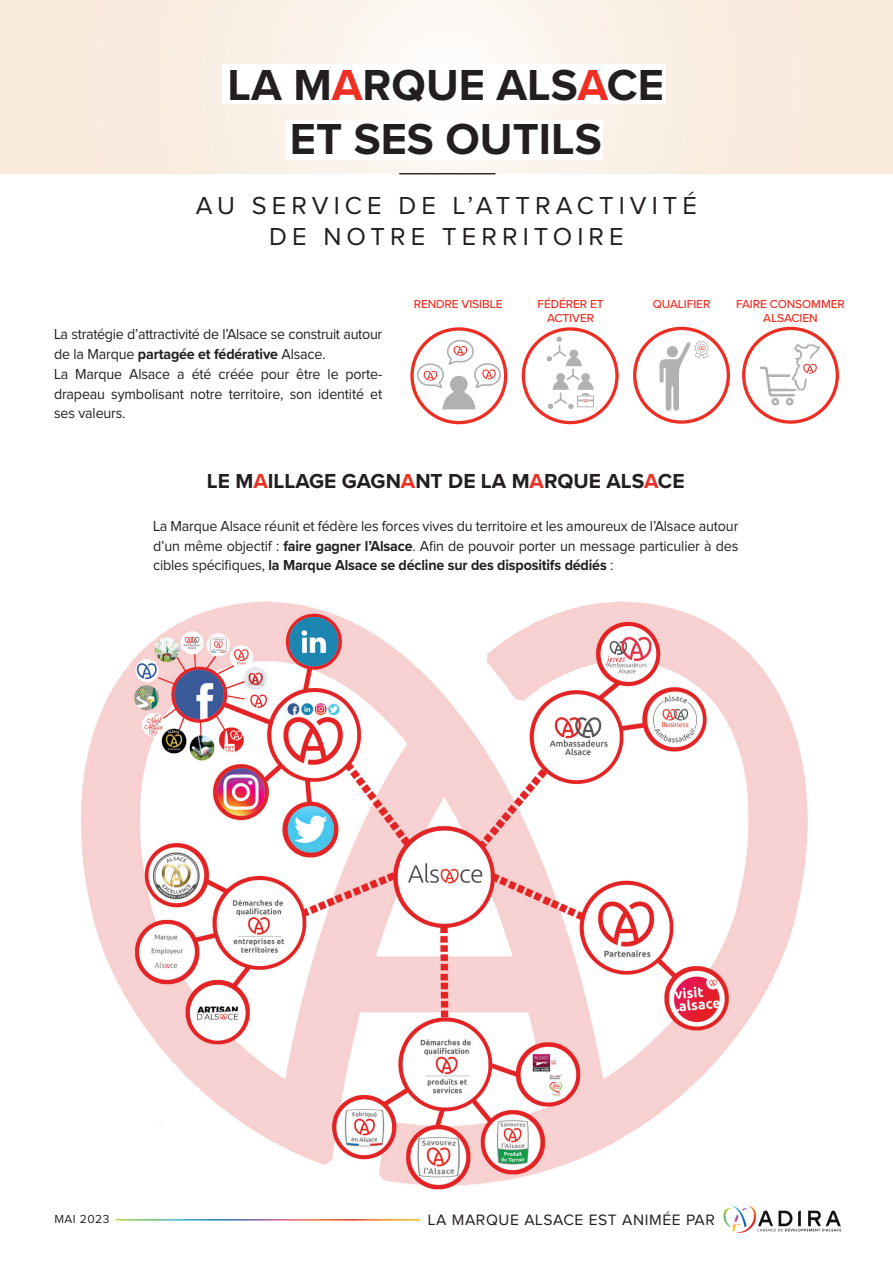
<style>
.page{position:relative;width:893px;height:1263px;background:#fff}
.page>*{position:absolute;margin:0;border:0;box-sizing:border-box;transform-origin:0 0}
.t1{font:700 45px/54px "Proxima Nova";color:#231f20;text-align:center}
.t2{font:25.5px/30.6px "Proxima Nova";letter-spacing:.2em;color:#231f20;text-align:center}
.t3{font:700 21px "Proxima Nova";color:#231f20}
.t4{font:15.6px "Proxima Nova";letter-spacing:.04em;color:#231f20}
.t5{font:15px/19.8px "Proxima Nova";letter-spacing:-.01em;color:#231f20;scale:.95 1}
.t6{font:500 12px/14.4px "Proxima Nova";letter-spacing:-.01em;color:#ee2e22;text-align:center}
.t7{font:12px "Proxima Nova";letter-spacing:.04em;color:#231f20}
.s1{color:#ee2e22}
.s2{font-weight:700}
</style>
<div class="page">
<svg style="left:0;top:0;width:893px;height:174px;background:#f9eee3"></svg>
<img style="left:81px;top:601px;width:727px;height:589px">
<hr style="left:399px;top:173px;width:96px;height:1px;background:#231f20">
<img style="left:723px;top:1206px;width:119px;height:27px">
<div style="left:410px;top:327px;width:97px;height:97px;border:3px solid #ee2e22;border-radius:50%"></div>
<svg style="left:413px;top:337px;width:92px;height:72px"></svg>
<div style="left:522px;top:327px;width:97px;height:97px;border:3px solid #ee2e22;border-radius:50%"></div>
<svg style="left:547px;top:337px;width:47px;height:72px"></svg>
<svg style="left:659px;top:341px;width:50px;height:70px"></svg>
<div style="left:633px;top:327px;width:97px;height:97px;border:3px solid #ee2e22;border-radius:50%"></div>
<div style="left:742px;top:327px;width:97px;height:97px;border:3px solid #ee2e22;border-radius:50%"></div>
<svg style="left:759px;top:344px;width:62px;height:62px"></svg>
<div style="left:222px;top:65px;width:443px;height:39px;background:#fff"></div>
<div style="left:287px;top:120px;width:316px;height:40px;background:#fff"></div>
<h1 class="t1" style="left:228px;top:57px;width:438px">LA M<span class="s1">A</span>RQUE ALS<span class="s1">A</span>CE<br>ET SES OUTILS</h1>
<h2 class="t2" style="left:196px;top:191px;width:503px">AU SERVICE DE L’ATTRACTIVITÉ<br>DE NOTRE TERRITOIRE</h2>
<p class="t5" style="left:54px;top:325px;width:347px">La stratégie d’attractivité de l’Alsace se construit autour de la Marque <span class="s2">partagée et fédérative</span> Alsace.<br>La Marque Alsace a été créée pour être le porte&shy;drapeau symbolisant notre territoire, son identité et ses valeurs.</p>
<p class="t6" style="left:414px;top:296px;width:90px">RENDRE VISIBLE</p>
<p class="t6" style="left:537px;top:296px;width:68px">FÉDÉRER ET<br>ACTIVER</p>
<p class="t6" style="left:653px;top:296px;width:59px">QUALIFIER</p>
<p class="t6" style="left:736px;top:296px;width:110px">FAIRE CONSOMMER<br>ALSACIEN</p>
<h3 class="t3" style="left:207px;top:466px;width:479px">LE M<span class="s1">A</span>ILLAGE GAGN<span class="s1">A</span>NT DE LA M<span class="s1">A</span>RQUE ALS<span class="s1">A</span>CE</h3>
<p class="t5" style="left:153px;top:517px;width:617px;text-align:justify">La Marque Alsace réunit et fédère les forces vives du territoire et les amoureux de l’Alsace autour d’un même objectif : <span class="s2">faire gagner l’Alsace</span>. Afin de pouvoir porter un message particulier à des cibles spécifiques, <span class="s2">la Marque Alsace se décline sur des dispositifs dédiés</span> :</p>
<p class="t7" style="left:54px;top:1214px;width:57px">MAI 2023</p>
<p class="t4" style="left:428px;top:1212px;width:289px">LA MARQUE ALSACE EST ANIMÉE PAR</p>
</div>
